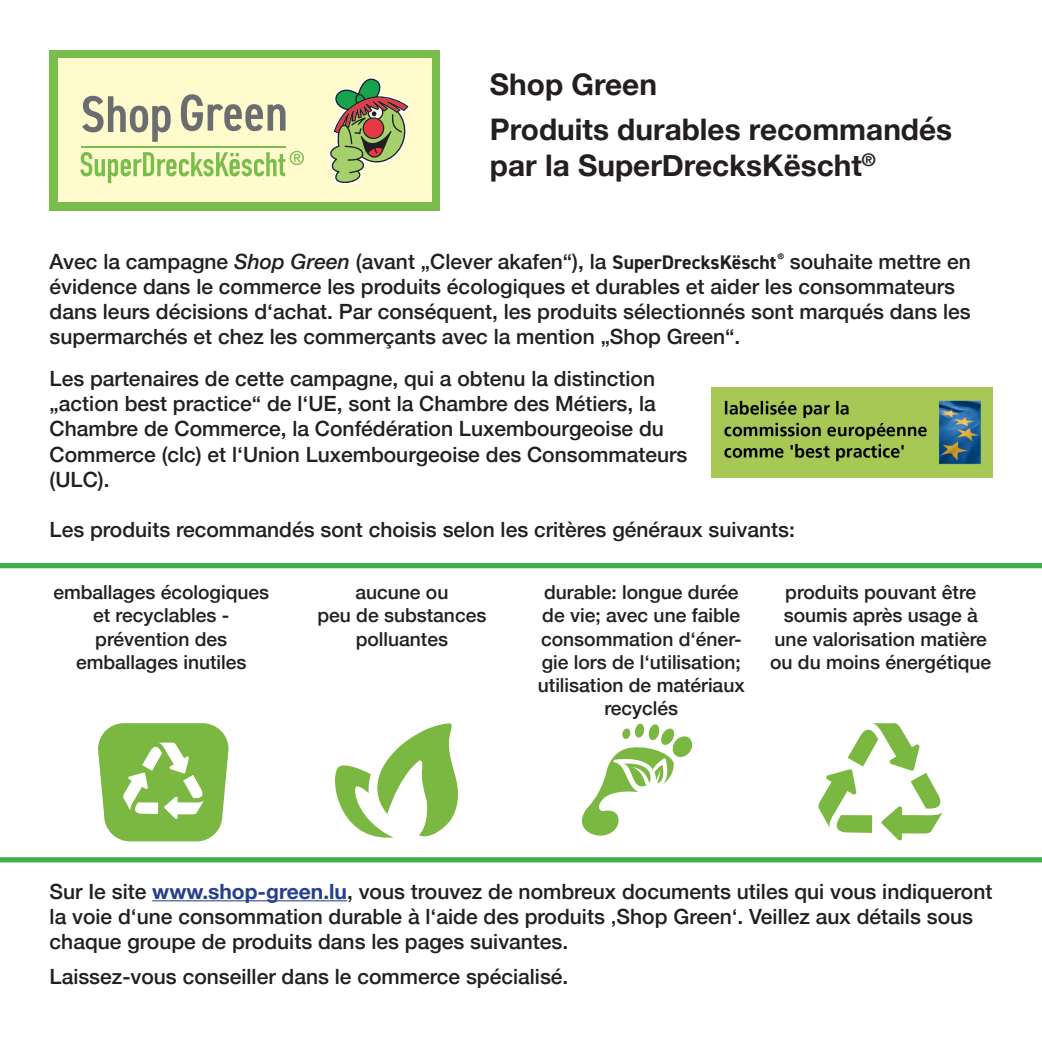
<style>
.page{position:relative;width:1042px;height:1042px;background:#fff}
.page>*{position:absolute;margin:0;border:0;box-sizing:border-box;transform-origin:0 0}
.t1{font:700 29.75px/35.7px "Helvetica Neue";color:#231f20}
.t2{font:500 21px/25.2px "Helvetica Neue";color:#231f20}
.t3{font:500 19.25px/23.1px "Helvetica Neue";color:#231f20;text-align:center}
.s1{font-style:italic}
.s2{font-family:"DIN2014";font-weight:700;font-size:19.78px}
.s3{font-weight:700;color:#253f8e}
</style>
<div class="page">
<div style="left:50px;top:50px;width:390px;height:160px;background:#79bd4c"></div>
<div style="left:59px;top:58px;width:373px;height:143px;background:#fffbcc"></div>
<hr style="left:81px;top:147px;width:205px;height:1px;background:#79bd4c">
<svg style="left:81px;top:151px;width:223px;height:32px"></svg>
<svg style="left:328px;top:77px;width:82px;height:108px"></svg>
<svg style="left:82px;top:96px;width:89px;height:46px"></svg>
<svg style="left:181px;top:94px;width:104px;height:37px"></svg>
<hr style="left:152px;top:900px;width:195px;height:1px;background:#253f8e">
<svg style="left:818px;top:723px;width:125px;height:118px"></svg>
<svg style="left:582px;top:723px;width:111px;height:113px"></svg>
<svg style="left:335px;top:723px;width:123px;height:115px"></svg>
<svg style="left:98px;top:723px;width:130px;height:118px"></svg>
<img style="left:711px;top:387px;width:281px;height:90px">
<div style="left:0;top:563px;width:1042px;height:5px;background:#40ae49"></div>
<div style="left:0;top:857px;width:1042px;height:5px;background:#40ae49"></div>
<p class="t1" style="left:490px;top:67px;width:168px">Shop Green</p>
<p class="t1" style="left:490px;top:113px;width:464px">Produits durables recommandés par la SuperDrecksKëscht<sup>®</sup></p>
<p class="t2" style="left:50px;top:247px;width:922px">Avec la campagne <span class="s1">Shop Green</span> (avant „Clever akafen“), la <span class="s2">SuperDrecksKëscht</span><sup>®</sup> souhaite mettre en évidence dans le commerce les produits écologiques et durables et aider les consommateurs dans leurs décisions d‘achat. Par conséquent, les produits sélectionnés sont marqués dans les supermarchés et chez les commerçants avec la mention „Shop Green“.</p>
<p class="t2" style="left:50px;top:364px;width:639px">Les partenaires de cette campagne, qui a obtenu la distinction „action best practice“ de l‘UE, sont la Chambre des Métiers, la Chambre de Commerce, la Confédération Luxembourgeoise du Commerce (clc) et l‘Union Luxembourgeoise des Consommateurs (ULC).</p>
<p class="t2" style="left:50px;top:515px;width:747px">Les produits recommandés sont choisis selon les critères généraux suivants:</p>
<p class="t3" style="left:53px;top:579px;width:217px">emballages écologiques et recyclables - prévention des</p>
<p class="t3" style="left:76px;top:649px;width:172px">emballages inutiles</p>
<p class="t3" style="left:355px;top:579px;width:95px">aucune ou</p>
<p class="t3" style="left:317px;top:602px;width:171px">peu de substances</p>
<p class="t3" style="left:356px;top:625px;width:94px">polluantes</p>
<p class="t3" style="left:538px;top:579px;width:208px">durable: longue durée de vie; avec une faible consommation d‘éner&shy;gie lors de l‘utilisation; utilisation de matériaux recyclés</p>
<p class="t3" style="left:770px;top:579px;width:223px">produits pouvant être soumis après usage à une valorisation matière ou du moins énergétique</p>
<p class="t2" style="left:50px;top:877px;width:944px">Sur Ie site <span class="s3">www.shop-green.lu</span>, vous trouvez de nombreux documents utiles qui vous indiqueront la voie d‘une consommation durable à l‘aide des produits ‚Shop Green‘. Veillez aux détails sous chaque groupe de produits dans les pages suivantes.</p>
<p class="t2" style="left:50px;top:962px;width:520px">Laissez-vous conseiller dans le commerce spécialisé.</p>
</div>
